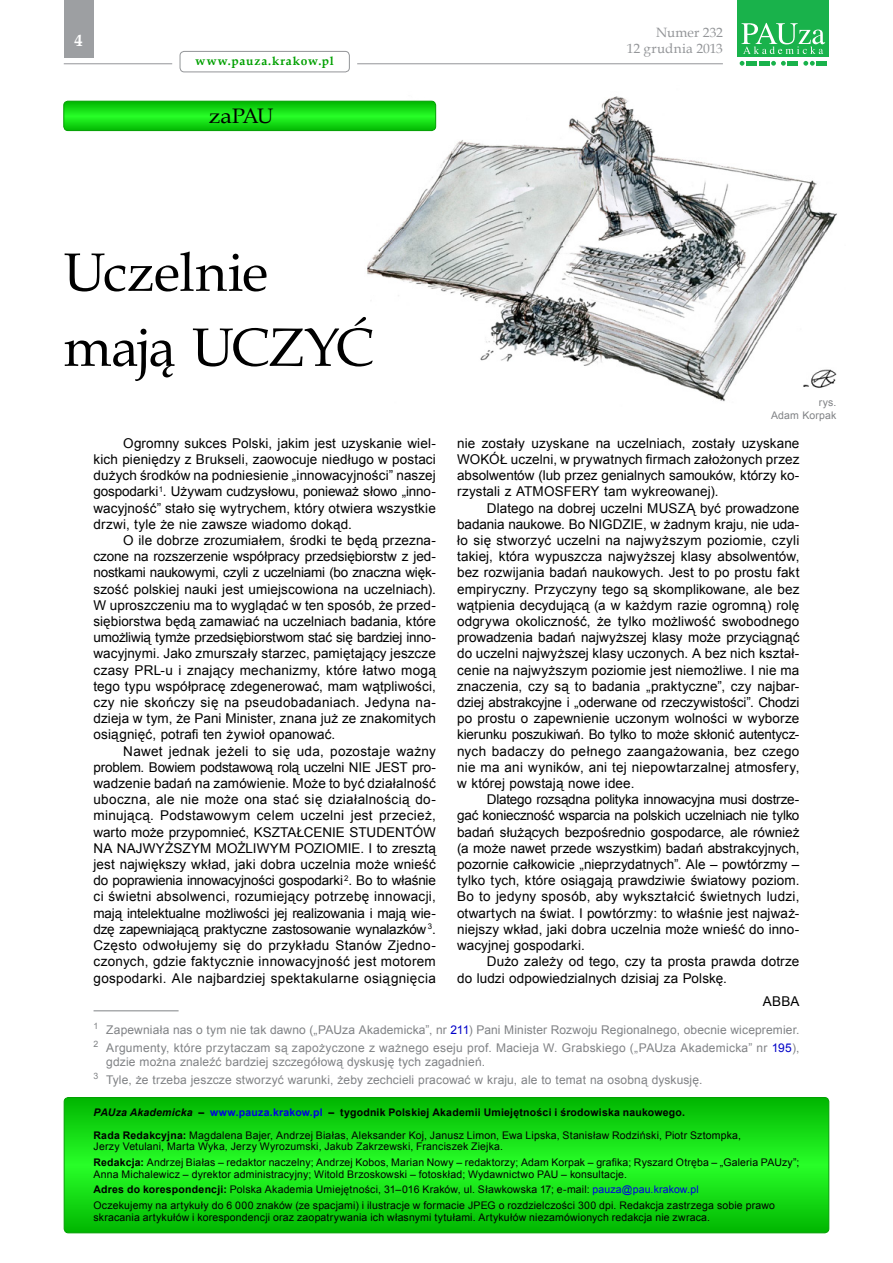
<style>
.page{position:relative;width:893px;height:1263px;background:#fff}
.page>*{position:absolute;margin:0;border:0;box-sizing:border-box;transform-origin:0 0}
.t1{font:54px/75px "Book Antiqua";letter-spacing:-.015em;color:#000}
.t2{font:21px "Book Antiqua";letter-spacing:-.035em;color:#000;scale:1.1 1}
.t3{font:700 16.5px "Book Antiqua";color:#fff}
.t4{font:13.5px/16.2px "Arial";letter-spacing:.01em;color:#000;text-align:justify}
.t5{font:13.5px/16.2px "Book Antiqua";letter-spacing:.005em;color:#939598;text-align:right}
.t6{font:12px/18px "Arial";letter-spacing:.015em;color:#808285}
.t7{font:700 12px "Book Antiqua";letter-spacing:.07em;color:#00a000}
.t8{font:10.5px/15.8px "Arial";letter-spacing:.015em;color:#000}
.t9{font:10.5px/12.6px "Arial";letter-spacing:.015em;color:#808285;text-align:right}
.s1{color:#0000c8}
.s2{font-weight:700;font-style:italic}
.s3{font-weight:700}
.s4{font-weight:700;color:#0000e1}
.s5{color:#0000e1}
</style>
<div class="page">
<hr style="left:357px;top:63px;width:366px;height:1px;background:#939598">
<div style="left:64px;top:0;width:30px;height:57px;background:#9d9fa2"></div>
<div style="left:180px;top:51px;width:170px;height:21px;border:1px solid #939598;border-radius:4px"></div>
<svg style="left:740px;top:61px;width:4px;height:5px"></svg>
<svg style="left:771px;top:61px;width:15px;height:5px"></svg>
<svg style="left:803px;top:61px;width:12px;height:5px"></svg>
<div style="left:746px;top:61px;width:11px;height:5px;background:#19b24b"></div>
<div style="left:759px;top:61px;width:11px;height:5px;background:#19b24b"></div>
<div style="left:787px;top:61px;width:11px;height:5px;background:#19b24b"></div>
<div style="left:816px;top:61px;width:11px;height:5px;background:#19b24b"></div>
<div style="left:737px;top:0;width:92px;height:56px;background:#19b24b"></div>
<svg style="left:741px;top:23px;width:84px;height:31px"></svg>
<hr style="left:64px;top:63px;width:108px;height:1px;background:#939598">
<img style="left:360px;top:96px;width:477px;height:306px">
<svg style="left:64px;top:1097px;width:765px;height:136px;background:#14da14"></svg>
<div style="left:64px;top:1097px;width:765px;height:136px;border:1px solid #00a000;border-radius:4px"></div>
<svg style="left:64px;top:101px;width:372px;height:30px;background:#16de16"></svg>
<div style="left:64px;top:101px;width:372px;height:30px;border:1px solid #00a000;border-radius:4px"></div>
<img style="left:802px;top:368px;width:35px;height:25px">
<hr style="left:94px;top:1010px;width:85px;height:1px;background:#808285">
<p class="t3" style="left:75px;top:30px;width:10px">4</p>
<p class="t7" style="left:196px;top:53px;width:140px">www.pauza.krakow.pl</p>
<h2 class="t2" style="left:209px;top:101px;width:60px">zaPAU</h2>
<h1 class="t1" style="left:64px;top:234px;width:312px">Uczelnie mają UCZYĆ</h1>
<p class="t5" style="left:627px;top:24px;width:98px">Numer 232<br>12 grudnia 2013</p>
<p class="t9" style="left:771px;top:396px;width:67px">rys.<br>Adam Korpak</p>
<p class="t4" style="left:94px;top:435px;width:344px;text-indent:30px">Ogromny sukces Polski, jakim jest uzyskanie wiel&shy;kich pieniędzy z Brukseli, zaowocuje niedługo w postaci dużych środków na podniesienie „innowacyjności” naszej gospodarki<sup>1</sup>. Używam cudzysłowu, ponieważ słowo „inno&shy;wacyjność” stało się wytrychem, który otwiera wszystkie drzwi, tyle że nie zawsze wiadomo dokąd.</p>
<p class="t4" style="left:94px;top:532px;width:344px;text-indent:30px">O ile dobrze zrozumiałem, środki te będą przezna&shy;czone na rozszerzenie współpracy przedsiębiorstw z jed&shy;nostkami naukowymi, czyli z uczelniami (bo znaczna więk&shy;szość polskiej nauki jest umiejscowiona na uczelniach).<br>W uproszczeniu ma to wyglądać w ten sposób, że przed&shy;siębiorstwa będą zamawiać na uczelniach badania, które umożliwią tymże przedsiębiorstwom stać się bardziej inno&shy;wacyjnymi. Jako zmurszały starzec, pamiętający jeszcze czasy PRL-u i znający mechanizmy, które łatwo mogą tego typu współpracę zdegenerować, mam wątpliwości, czy nie skończy się na pseudobadaniach. Jedyna na&shy;dzieja w tym, że Pani Minister, znana już ze znakomitych osiągnięć, potrafi ten żywioł opanować.</p>
<p class="t4" style="left:94px;top:743px;width:344px;text-indent:30px">Nawet jednak jeżeli to się uda, pozostaje ważny problem. Bowiem podstawową rolą uczelni NIE JEST pro&shy;wadzenie badań na zamówienie. Może to być działalność uboczna, ale nie może ona stać się działalnością do&shy;minującą. Podstawowym celem uczelni jest przecież, warto może przypomnieć, KSZTAŁCENIE STUDENTÓW NA NAJWYŻSZYM MOŻLIWYM POZIOMIE. I to zresztą jest największy wkład, jaki dobra uczelnia może wnieść do poprawienia innowacyjności gospodarki<sup>2</sup>. Bo to właśnie ci świetni absolwenci, rozumiejący potrzebę innowacji, mają intelektualne możliwości jej realizowania i mają wie&shy;dzę zapewniającą praktyczne zastosowanie wynalazków <sup>3</sup>.<br>Często odwołujemy się do przykładu Stanów Zjedno&shy;czonych, gdzie faktycznie innowacyjność jest motorem gospodarki. Ale najbardziej spektakularne osiągnięcia</p>
<p class="t4" style="left:457px;top:435px;width:344px">nie zostały uzyskane na uczelniach, zostały uzyskane WOKÓŁ uczelni, w prywatnych firmach założonych przez absolwentów (lub przez genialnych samouków, którzy ko&shy;rzystali z ATMOSFERY tam wykreowanej).</p>
<p class="t4" style="left:457px;top:500px;width:344px;text-indent:30px">Dlatego na dobrej uczelni MUSZĄ być prowadzone badania naukowe. Bo NIGDZIE, w żadnym kraju, nie uda&shy;ło się stworzyć uczelni na najwyższym poziomie, czyli takiej, która wypuszcza najwyższej klasy absolwentów, bez rozwijania badań naukowych. Jest to po prostu fakt empiryczny. Przyczyny tego są skomplikowane, ale bez wątpienia decydującą (a w każdym razie ogromną) rolę odgrywa okoliczność, że tylko możliwość swobodnego prowadzenia badań najwyższej klasy może przyciągnąć do uczelni najwyższej klasy uczonych. A bez nich kształ&shy;cenie na najwyższym poziomie jest niemożliwe. I nie ma znaczenia, czy są to badania „praktyczne”, czy najbar&shy;dziej abstrakcyjne i „oderwane od rzeczywistości”. Chodzi po prostu o zapewnienie uczonym wolności w wyborze kierunku poszukiwań. Bo tylko to może skłonić autentycz&shy;nych badaczy do pełnego zaangażowania, bez czego nie ma ani wyników, ani tej niepowtarzalnej atmosfery, w której powstają nowe idee.</p>
<p class="t4" style="left:457px;top:791px;width:344px;text-indent:30px">Dlatego rozsądna polityka innowacyjna musi dostrze&shy;gać konieczność wsparcia na polskich uczelniach nie tylko badań służących bezpośrednio gospodarce, ale również (a może nawet przede wszystkim) badań abstrakcyjnych, pozornie całkowicie „nieprzydatnych”. Ale – powtórzmy – tylko tych, które osiągają prawdziwie światowy poziom.<br>Bo to jedyny sposób, aby wykształcić świetnych ludzi, otwartych na świat. I powtórzmy: to właśnie jest najważ&shy;niejszy wkład, jaki dobra uczelnia może wnieść do inno&shy;wacyjnej gospodarki.</p>
<p class="t4" style="left:457px;top:953px;width:344px;text-indent:30px">Dużo zależy od tego, czy ta prosta prawda dotrze do ludzi odpowiedzialnych dzisiaj za Polskę.</p>
<p class="t4" style="left:763px;top:993px;width:38px">ABBA</p>
<p class="t6" style="left:94px;top:1021px;width:707px"><sup>1</sup> Zapewniała nas o tym nie tak dawno („PAUza Akademicka”, nr <span class="s1">211</span>) Pani Minister Rozwoju Regionalnego, obecnie wicepremier.<br><sup>2</sup> Argumenty, które przytaczam są zapożyczone z ważnego eseju prof. Macieja W. Grabskiego („PAUza Akademicka” nr <span class="s1">195</span>),</p>
<p class="t6" style="left:94px;top:1053px;width:610px;text-indent:13px">gdzie można znaleźć bardziej szczegółową dyskusję tych zagadnień.<br><sup>3</sup> Tyle, że trzeba jeszcze stworzyć warunki, żeby zechcieli pracować w kraju, ale to temat na osobną dyskusję.</p>
<p class="t8" style="left:94px;top:1102px;width:649px;line-height:22.2px"><span class="s2">PAUza Akademicka</span> <span class="s3">–</span> <span class="s4">www.pauza.krakow.pl</span> <span class="s3">– tygodnik Polskiej Akademii Umiejętności i środowiska naukowego.<br>Rada Redakcyjna:</span> Magdalena Bajer, Andrzej Białas, Aleksander Koj, Janusz Limon, Ewa Lipska, Stanisław Rodziński, Piotr Sztompka,</p>
<p class="t8" style="left:94px;top:1139px;width:707px">Jerzy Vetulani, Marta Wyka, Jerzy Wyrozumski, Jakub Zakrzewski, Franciszek Ziejka.<br><span class="s3">Redakcja:</span> Andrzej Białas – redaktor naczelny; Andrzej Kobos, Marian Nowy – redaktorzy; Adam Korpak – grafika; Ryszard Otręba – „Galeria PAUzy”;</p>
<p class="t8" style="left:94px;top:1166px;width:683px">Anna Michalewicz – dyrektor administracyjny; Witold Brzoskowski – fotoskład; Wydawnictwo PAU – konsultacje.<br><span class="s3">Adres do korespondencji:</span> Polska Akademia Umiejętności, 31–016 Kraków, ul. Sławkowska 17; e-mail: <span class="s5">pauza@pau.krakow.pl<br></span>Oczekujemy na artykuły do 6 000 znaków (ze spacjami) i ilustracje w formacie JPEG o rozdzielczości 300 dpi. Redakcja zastrzega sobie prawo</p>
<p class="t8" style="left:94px;top:1209px;width:618px">skracania artykułów i korespondencji oraz zaopatrywania ich własnymi tytułami. Artykułów niezamówionych redakcja nie zwraca.</p>
</div>
